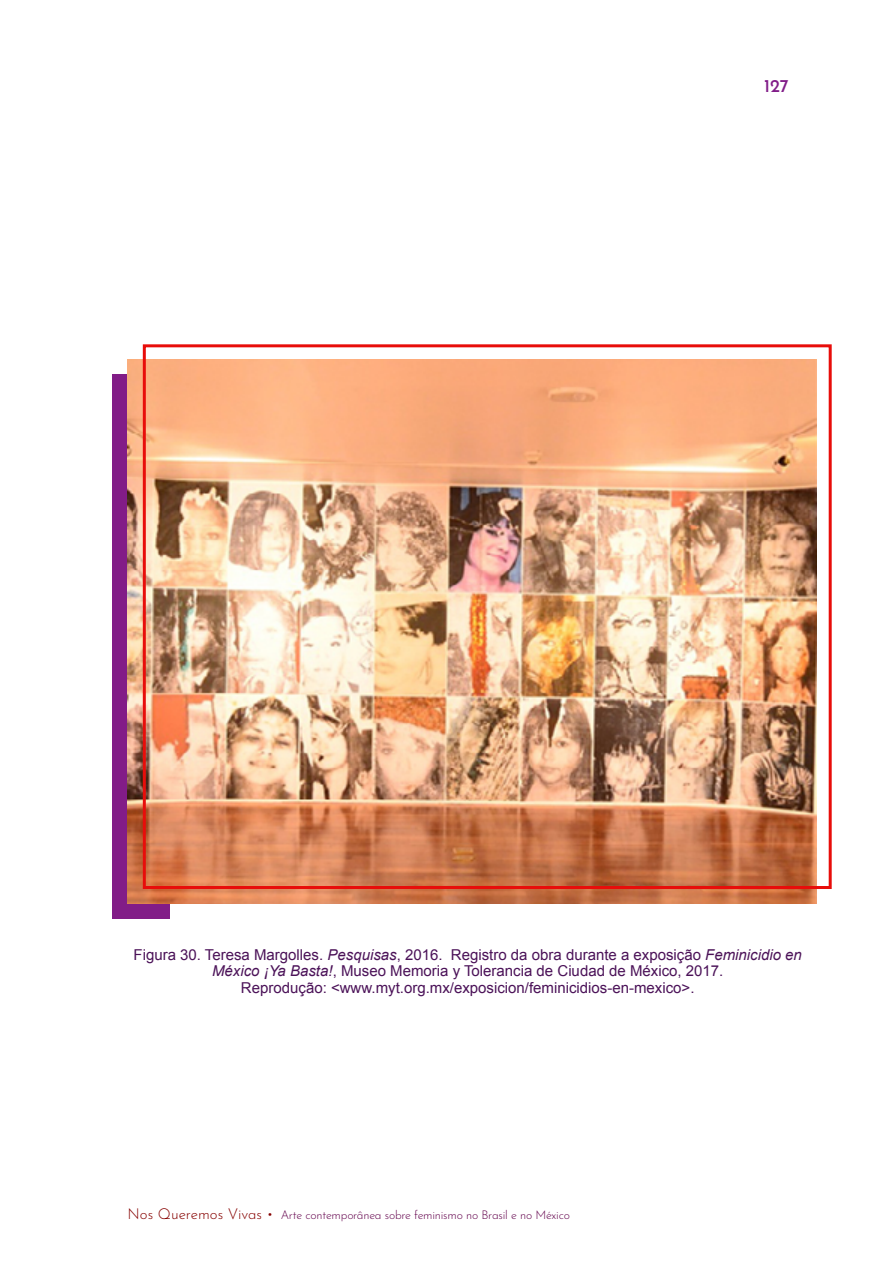
<style>
.page{position:relative;width:893px;height:1263px;background:#fff}
.page>*{position:absolute;margin:0;border:0;box-sizing:border-box;transform-origin:0 0}
.t1{font:100 18px "Josefin Sans";color:#811c88}
.t2{font:15px/16.5px "Arial";color:#4b1258;text-align:center}
.t3{font:100 12px "Josefin Sans";letter-spacing:-.02em;color:#63034d}
.s1{font-style:italic}
.s2{font-size:15px;color:#860200}
</style>
<div class="page">
<div style="left:113px;top:374px;width:57px;height:545px;background:#821c87"></div>
<img style="left:128px;top:359px;width:689px;height:545px">
<div style="left:143px;top:344px;width:689px;height:545px;border:3px solid #e80d0a"></div>
<p class="t1" style="left:764px;top:73px;width:26px">127</p>
<p class="t2" style="left:134px;top:946px;width:670px">Figura 30. Teresa Margolles. <span class="s1">Pesquisas</span>, 2016. Registro da obra durante a exposição <span class="s1">Feminicidio en<br>México ¡Ya Basta!</span>, Museo Memoria y Tolerancia de Ciudad de México, 2017.<br>Reprodução: &lt;www.myt.org.mx/exposicion/feminicidios-en-mexico&gt;.</p>
<p class="t3" style="left:128px;top:1206px;width:444px"><span class="s2">Nos Queremos Vivas •</span> Arte contemporânea sobre feminismo no Brasil e no México</p>
</div>
